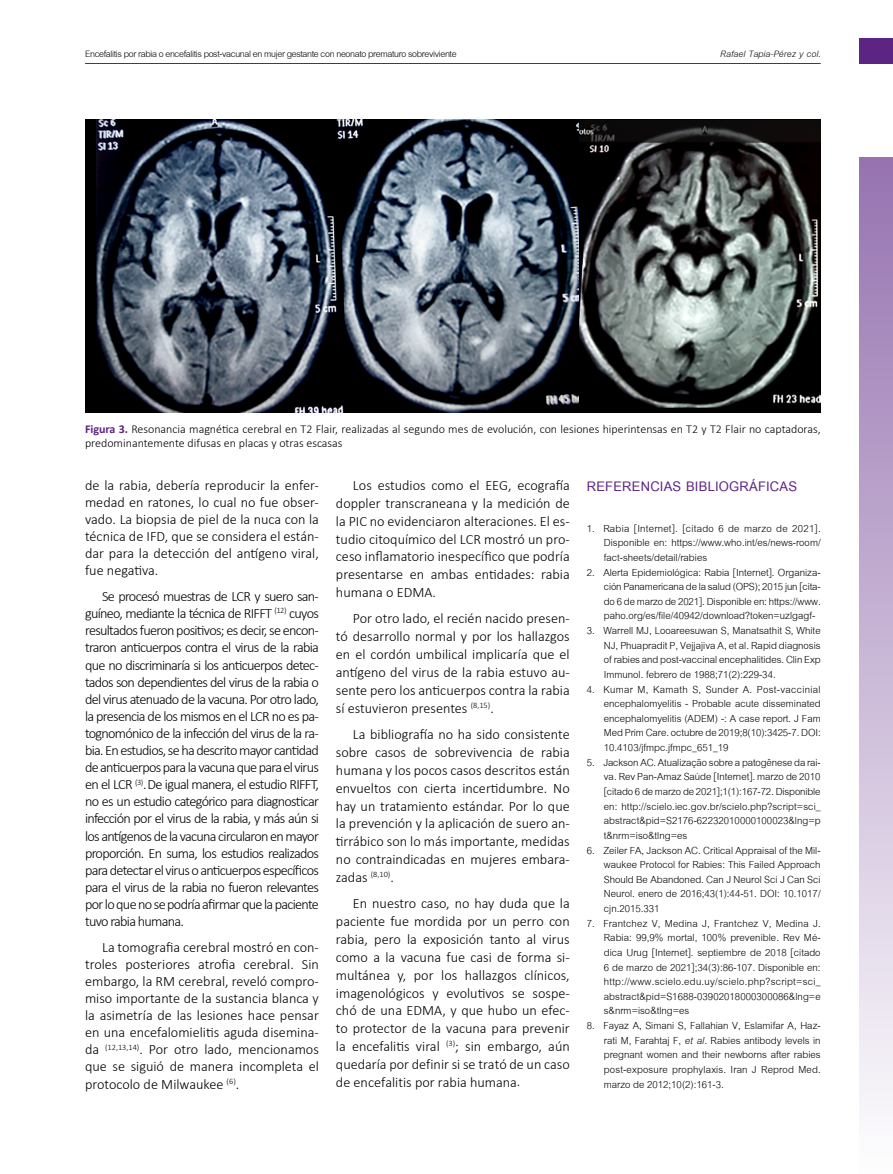
<style>
.page{position:relative;width:893px;height:1174px;background:#fff}
.page>*{position:absolute;margin:0;border:0;box-sizing:border-box;transform-origin:0 0}
.t1{font:700 20.25px "Cordia UPC";letter-spacing:.01em;color:#5c2483}
.t2{font:15px/14.7px "Cordia UPC";color:#000;text-align:justify}
.t3{font:300 14.25px/17.1px "Calibri";color:#000;text-align:justify}
.t4{font:13.5px "Cordia UPC";letter-spacing:-.025em;color:#000}
.t5{font:italic 13.5px "Cordia UPC";color:#000}
.t6{font:300 12px/14.4px "Calibri";color:#000}
.s1{font-weight:700;color:#5c2483}
.s2{font-style:italic}
</style>
<div class="page">
<div style="left:859px;top:157px;width:34px;height:1017px;background:linear-gradient(to bottom,#9673b0,#fefdfe)"></div>
<div style="left:859px;top:38px;width:34px;height:26px;background:#5c2483"></div>
<hr style="left:85px;top:63px;width:736px;height:1px;background:#5c2483">
<img style="left:85px;top:119px;width:736px;height:293px">
<p class="t4" style="left:85px;top:45px;width:373px">Encefalitis por rabia o encefalitis post-vacunal en mujer gestante con neonato prematuro sobreviviente</p>
<p class="t5" style="left:720px;top:45px;width:102px">Rafael Tapia-Pérez y col.</p>
<p class="t6" style="left:85px;top:421px;width:737px"><span class="s1">Figura 3.</span> Resonancia magnética cerebral en T2 Flair, realizadas al segundo mes de evolución, con lesiones hiperintensas en T2 y T2 Flair no captadoras, predominantemente difusas en placas y otras escasas</p>
<p class="t3" style="left:85px;top:476px;width:235px">de la rabia, debería reproducir la enfer&shy;medad en ratones, lo cual no fue obser&shy;vado. La biopsia de piel de la nuca con la técnica de IFD, que se considera el están&shy;dar para la detección del antígeno viral, fue negativa.</p>
<p class="t3" style="left:85px;top:587px;width:235px;text-indent:17px">Se procesó muestras de LCR y suero san&shy;guíneo, mediante la técnica de RIFFT <sup>(12)</sup> cuyos resultados fueron positivos; es decir, se encon&shy;traron anticuerpos contra el virus de la rabia que no discriminaría si los anticuerpos detec&shy;tados son dependientes del virus de la rabia o del virus atenuado de la vacuna. Por otro lado, la presencia de los mismos en el LCR no es pa&shy;tognomónico de la infección del virus de la ra&shy;bia. En estudios, se ha descrito mayor cantidad de anticuerpos para la vacuna que para el virus en el LCR <sup>(3)</sup>.De igual manera, el estudio RIFFT, no es un estudio categórico para diagnosticar infección por el virus de la rabia, y más aún si los antígenos de la vacuna circularon en mayor proporción. En suma, los estudios realizados para detectar el virus o anticuerpos específicos para el virus de la rabia no fueron relevantes por lo que no se podría afirmar que la paciente tuvo rabia humana.</p>
<p class="t3" style="left:85px;top:938px;width:235px;text-indent:17px">La tomografia cerebral mostró en con&shy;troles posteriores atrofia cerebral. Sin embargo, la RM cerebral, reveló compro&shy;miso importante de la sustancia blanca y la asimetría de las lesiones hace pensar en una encefalomielitis aguda disemina&shy;da <sup>(12,13,14)</sup>. Por otro lado, mencionamos que se siguió de manera incompleta el protocolo de Milwaukee <sup>(6)</sup>.</p>
<h1 class="t1" style="left:587px;top:474px;width:212px">REFERENCIAS BIBLIOGRÁFICAS</h1>
<p class="t2" style="left:604px;top:521px;width:218px;text-indent:-17px">1. Rabia [Internet]. [citado 6 de marzo de 2021].<br>Disponible en: https://www.who.int/es/news-room/ fact-sheets/detail/rabies</p>
<p class="t2" style="left:604px;top:565px;width:218px;text-indent:-17px">2. Alerta Epidemiológica: Rabia [Internet]. Organiza&shy;ción Panamericana de la salud (OPS); 2015 jun [cita&shy;do 6 de marzo de 2021]. Disponible en: https://www. paho.org/es/file/40942/download?token=uzlgagf-</p>
<p class="t2" style="left:604px;top:623px;width:218px;text-indent:-17px">3. Warrell MJ, Looareesuwan S, Manatsathit S, White NJ, Phuapradit P, Vejjajiva A, etal. Rapid diagnosis of rabies and post-vaccinal encephalitides. Clin Exp Immunol. febrero de 1988;71(2):229-34.</p>
<p class="t2" style="left:604px;top:682px;width:218px;text-indent:-17px">4. Kumar M, Kamath S, Sunder A. Post-vaccinial encephalomyelitis - Probable acute disseminated encephalomyelitis (ADEM) -: A case report. J Fam Med Prim Care. octubre de 2019;8(10):3425-7. DOI:<br>10.4103/jfmpc.jfmpc_651_19</p>
<p class="t2" style="left:604px;top:755px;width:218px;text-indent:-17px">5. Jackson AC. Atualização sobre a patogênese da rai&shy;va. Rev Pan-Amaz Saúde [Internet]. marzo de 2010 [citado 6 de marzo de 2021];1(1):167-72. Disponible en: http://scielo.iec.gov.br/scielo.php?script=sci_ abstract&amp;pid=S2176-62232010000100023&amp;lng=p t&amp;nrm=iso&amp;tlng=es</p>
<p class="t2" style="left:604px;top:843px;width:218px;text-indent:-17px">6. Zeiler FA, Jackson AC. Critical Appraisal of the Mil&shy;waukee Protocol for Rabies: This Failed Approach Should Be Abandoned. Can J Neurol Sci J Can Sci Neurol. enero de 2016;43(1):44-51. DOI: 10.1017/ cjn.2015.331</p>
<p class="t2" style="left:604px;top:916px;width:218px;text-indent:-17px">7. Frantchez V, Medina J, Frantchez V, Medina J.<br>Rabia: 99,9% mortal, 100% prevenible. Rev Mé&shy;dica Urug [Internet]. septiembre de 2018 [citado 6 de marzo de 2021];34(3):86-107. Disponible en: http://www.scielo.edu.uy/scielo.php?script=sci_ abstract&amp;pid=S1688-03902018000300086&amp;lng=e s&amp;nrm=iso&amp;tlng=es</p>
<p class="t2" style="left:604px;top:1018px;width:218px;text-indent:-17px">8. Fayaz A, Simani S, Fallahian V, Eslamifar A, Haz&shy;rati M, Farahtaj F, <span class="s2">et al.</span> Rabies antibody levels in pregnant women and their newborns after rabies post-exposure prophylaxis. Iran J Reprod Med. marzo de 2012;10(2):161-3.</p>
<p class="t3" style="left:336px;top:476px;width:235px;line-height:17.9px;text-indent:17px">Los estudios como el EEG, ecografía doppler transcraneana y la medición de la PIC no evidenciaron alteraciones. El es&shy;tudio citoquímico del LCR mostró un pro&shy;ceso inflamatorio inespecífico que podría presentarse en ambas entidades: rabia humana o EDMA.</p>
<p class="t3" style="left:336px;top:609px;width:235px;line-height:17.9px;text-indent:17px">Por otro lado, el recién nacido presen&shy;tó desarrollo normal y por los hallazgos en el cordón umbilical implicaría que el antígeno del virus de la rabia estuvo au&shy;sente pero los anticuerpos contra la rabia sí estuvieron presentes <sup>(8,15)</sup>.</p>
<p class="t3" style="left:336px;top:725px;width:235px;line-height:17.9px;text-indent:17px">La bibliografía no ha sido consistente sobre casos de sobrevivencia de rabia humana y los pocos casos descritos están envueltos con cierta incertidumbre. No hay un tratamiento estándar. Por lo que la prevención y la aplicación de suero an&shy;tirrábico son lo más importante, medidas no contraindicadas en mujeres embara&shy;zadas <sup>(8,10)</sup>.</p>
<p class="t3" style="left:336px;top:894px;width:235px;line-height:17.9px;text-indent:17px">En nuestro caso, no hay duda que la paciente fue mordida por un perro con rabia, pero la exposición tanto al virus como a la vacuna fue casi de forma si&shy;multánea y, por los hallazgos clínicos, imagenológicos y evolutivos se sospe&shy;chó de una EDMA, y que hubo un efec&shy;to protector de la vacuna para prevenir la encefalitis viral <sup>(3)</sup>; sin embargo, aún quedaría por definir si se trató de un caso de encefalitis por rabia humana.</p>
</div>
